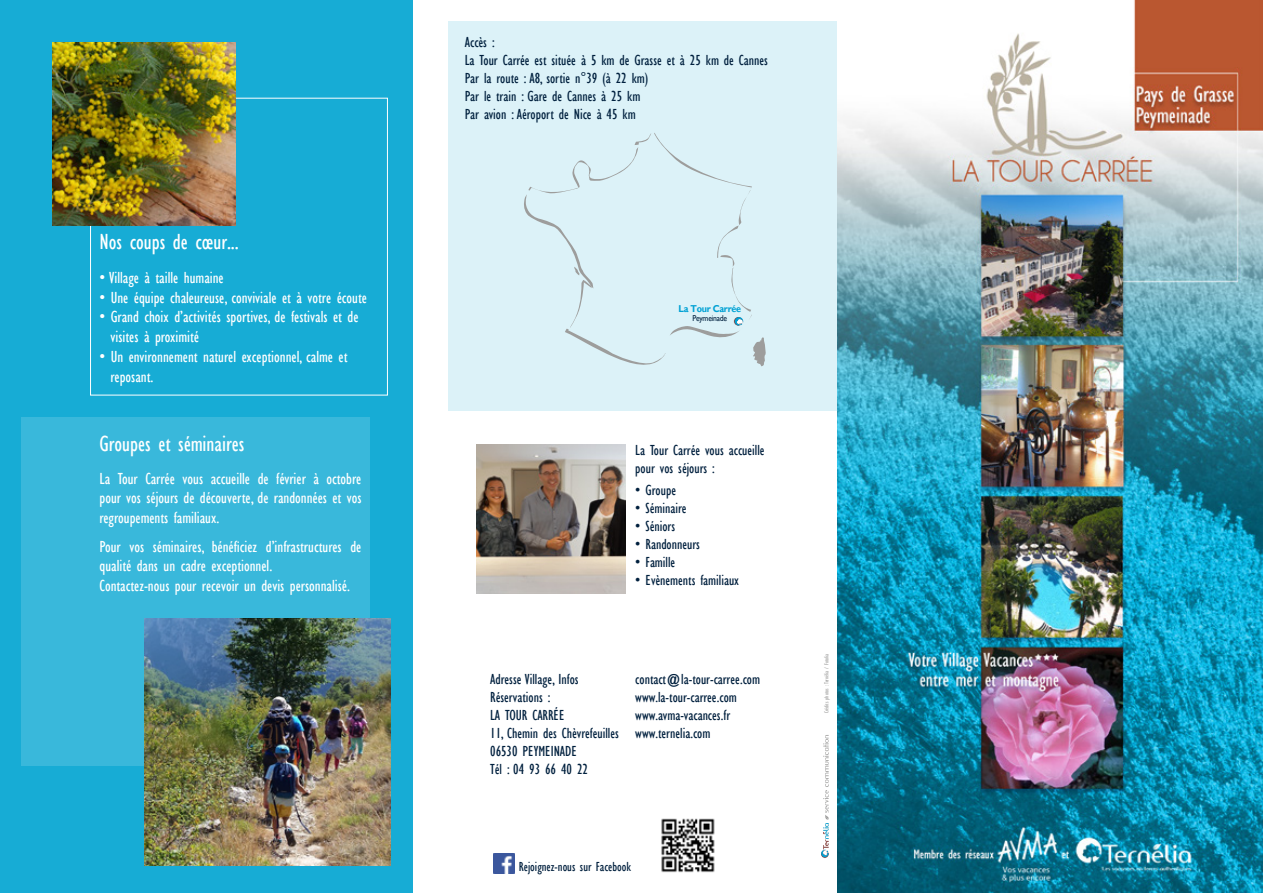
<style>
.page{position:relative;width:1263px;height:893px;background:#fff}
.page>*{position:absolute;margin:0;border:0;box-sizing:border-box;transform-origin:0 0}
.t1{font:condensed 22.5px "Gill Sans";color:#fff}
.t2{font:condensed 16.5px/19.8px "Gill Sans";color:#fff}
.t3{font:condensed 15px/18px "Gill Sans";color:#00203e}
.t4{font:condensed 13.5px "Gill Sans";color:#00203e}
.t5{font:700 10.05px "Gill Sans";letter-spacing:-.03em;color:#00a1d4;scale:.9 1}
.t6{font:8.55px "Gill Sans";letter-spacing:-.03em;color:#00203e;scale:.9 1}
.t7{font:condensed 6px "Gill Sans";color:#9d9d9c}
</style>
<div class="page">
<div style="left:0;top:0;width:412px;height:893px;background:#17acd5"></div>
<div style="left:21px;top:417px;width:349px;height:348px;background:#39b8db"></div>
<div style="left:448px;top:21px;width:390px;height:390px;background:#dcf2f8"></div>
<svg style="left:524px;top:133px;width:228px;height:232px"></svg>
<svg style="left:574px;top:267px;width:5px;height:8px"></svg>
<svg style="left:735px;top:317px;width:8px;height:9px"></svg>
<svg style="left:753px;top:337px;width:13px;height:29px"></svg>
<svg style="left:821px;top:735px;width:8px;height:122px"></svg>
<img style="left:494px;top:854px;width:20px;height:20px">
<img style="left:661px;top:818px;width:54px;height:55px">
<img style="left:838px;top:0;width:425px;height:893px">
<div style="left:90px;top:98px;width:298px;height:297px;border:1px solid #fff"></div>
<img style="left:53px;top:43px;width:183px;height:182px">
<img style="left:476px;top:444px;width:149px;height:149px">
<img style="left:144px;top:619px;width:247px;height:246px">
<h1 class="t1" style="left:99px;top:229px;width:141px">Nos coups de cœur...</h1>
<p class="t2" style="left:99px;top:268px;width:126px">• Village à taille humaine</p>
<p class="t2" style="left:99px;top:287px;width:269px">• Une équipe chaleureuse, conviviale et à votre écoute</p>
<p class="t2" style="left:110px;top:307px;width:250px;text-indent:-11px">• Grand choix d’activités sportives, de festivals et de visites à proximité</p>
<p class="t2" style="left:110px;top:347px;width:239px;text-indent:-11px">• Un environnement naturel exceptionnel, calme et reposant.</p>
<h1 class="t1" style="left:99px;top:430px;width:146px">Groupes et séminaires</h1>
<p class="t2" style="left:99px;top:468px;width:263px;text-align:justify">La Tour Carrée vous accueille de février à octobre pour vos séjours de découverte, de randonnées et vos regroupements familiaux.</p>
<p class="t2" style="left:99px;top:536px;width:263px">Pour vos séminaires, bénéficiez d’infrastructures de qualité dans un cadre exceptionnel.<br>Contactez-nous pour recevoir un devis personnalisé.</p>
<p class="t3" style="left:465px;top:33px;width:305px">Accès :<br>La Tour Carrée est située à 5 km de Grasse et à 25 km de Cannes Par la route : A8, sortie n°39 (à 22 km)<br>Par le train : Gare de Cannes à 25 km<br>Par avion : Aéroport de Nice à 45 km</p>
<p class="t5" style="left:678px;top:302px;width:71px">La Tour Carrée</p>
<p class="t6" style="left:692px;top:313px;width:40px">Peymeinade</p>
<p class="t3" style="left:635px;top:441px;width:131px">La Tour Carrée vous accueille pour vos séjours :</p>
<p class="t3" style="left:635px;top:481px;width:42px">• Groupe</p>
<p class="t3" style="left:635px;top:499px;width:53px">• Séminaire</p>
<p class="t3" style="left:635px;top:517px;width:41px">• Séniors</p>
<p class="t3" style="left:635px;top:535px;width:66px">• Randonneurs</p>
<p class="t3" style="left:635px;top:553px;width:41px">• Famille</p>
<p class="t3" style="left:635px;top:571px;width:105px">• Evènements familiaux</p>
<p class="t3" style="left:490px;top:670px;width:130px">Adresse Village, Infos<br>Réservations :<br>LA TOUR CARRÉE<br>11, Chemin des Chèvrefeuilles<br>06530 PEYMEINADE<br>Tél : 04 93 66 40 22</p>
<p class="t3" style="left:635px;top:670px;width:126px">contact@la-tour-carree.com www.la-tour-carree.com www.avma-vacances.fr www.ternelia.com</p>
<p class="t4" style="left:519px;top:859px;width:114px">Rejoignez-nous sur Facebook</p>
<p class="t7" style="left:823px;top:713px;width:61px;rotate:-90deg">Crédits photos : Ternélia / Fotolia</p>
</div>
